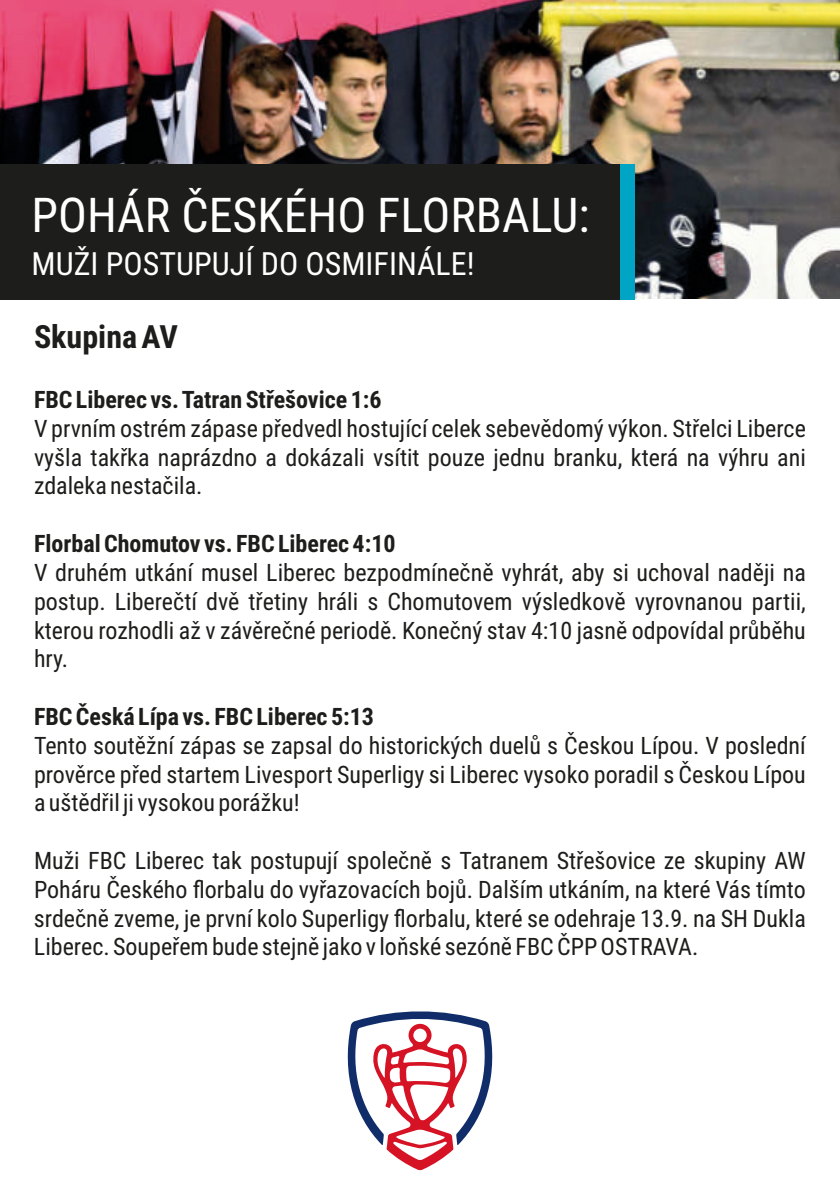
<style>
.page{position:relative;width:840px;height:1191px;background:#fff}
.page>*{position:absolute;margin:0;border:0;box-sizing:border-box;transform-origin:0 0}
.t1{font:48px "Roboto Condensed";color:#fff}
.t2{font:32px "Roboto Condensed";color:#fff}
.t3{font:700 32px "Roboto Condensed";color:#1d1d1b}
.t4{font:24px/28.8px "Roboto Condensed";color:#1d1d1b;text-align:justify}
.t5{font:700 24px "Roboto Condensed";color:#1d1d1b}
</style>
<div class="page">
<img style="left:0;top:0;width:839px;height:299px">
<div style="left:0;top:164px;width:629px;height:136px;background:#1d1d1b"></div>
<div style="left:619px;top:164px;width:15px;height:136px;background:#00a5c6"></div>
<svg style="left:347px;top:1011px;width:146px;height:160px"></svg>
<h1 class="t1" style="left:32px;top:196px;width:559px">POHÁR ČESKÉHO FLORBALU:</h1>
<h2 class="t2" style="left:32px;top:251px;width:444px">MUŽI POSTUPUJÍ DO OSMIFINÁLE!</h2>
<h2 class="t3" style="left:34px;top:324px;width:145px">Skupina AV</h2>
<p class="t5" style="left:34px;top:390px;width:349px">FBC Liberec vs. Tatran Střešovice 1:6</p>
<p class="t4" style="left:34px;top:416px;width:773px">V prvním ostrém zápase předvedl hostující celek sebevědomý výkon. Střelci Liberce vyšla takřka naprázdno a dokázali vsítit pouze jednu branku, která na výhru ani zdaleka nestačila.</p>
<p class="t5" style="left:34px;top:534px;width:363px">Florbal Chomutov vs. FBC Liberec 4:10</p>
<p class="t4" style="left:34px;top:560px;width:773px">V druhém utkání musel Liberec bezpodmínečně vyhrát, aby si uchoval naději na postup. Liberečtí dvě třetiny hráli s Chomutovem výsledkově vyrovnanou partii, kterou rozhodli až v závěrečné periodě. Konečný stav 4:10 jasně odpovídal průběhu hry.</p>
<p class="t5" style="left:34px;top:707px;width:341px">FBC Česká Lípa vs. FBC Liberec 5:13</p>
<p class="t4" style="left:34px;top:733px;width:773px">Tento soutěžní zápas se zapsal do historických duelů s Českou Lípou. V poslední prověrce před startem Livesport Superligy si Liberec vysoko poradil s Českou Lípou a uštědřil ji vysokou porážku!</p>
<p class="t4" style="left:34px;top:848px;width:773px">Muži FBC Liberec tak postupují společně s Tatranem Střešovice ze skupiny AW Poháru Českého florbalu do vyřazovacích bojů. Dalším utkáním, na které Vás tímto srdečně zveme, je první kolo Superligy florbalu, které se odehraje 13.9. na SH Dukla Liberec. Soupeřem bude stejně jako v loňské sezóně FBC ČPP OSTRAVA.</p>
</div>
